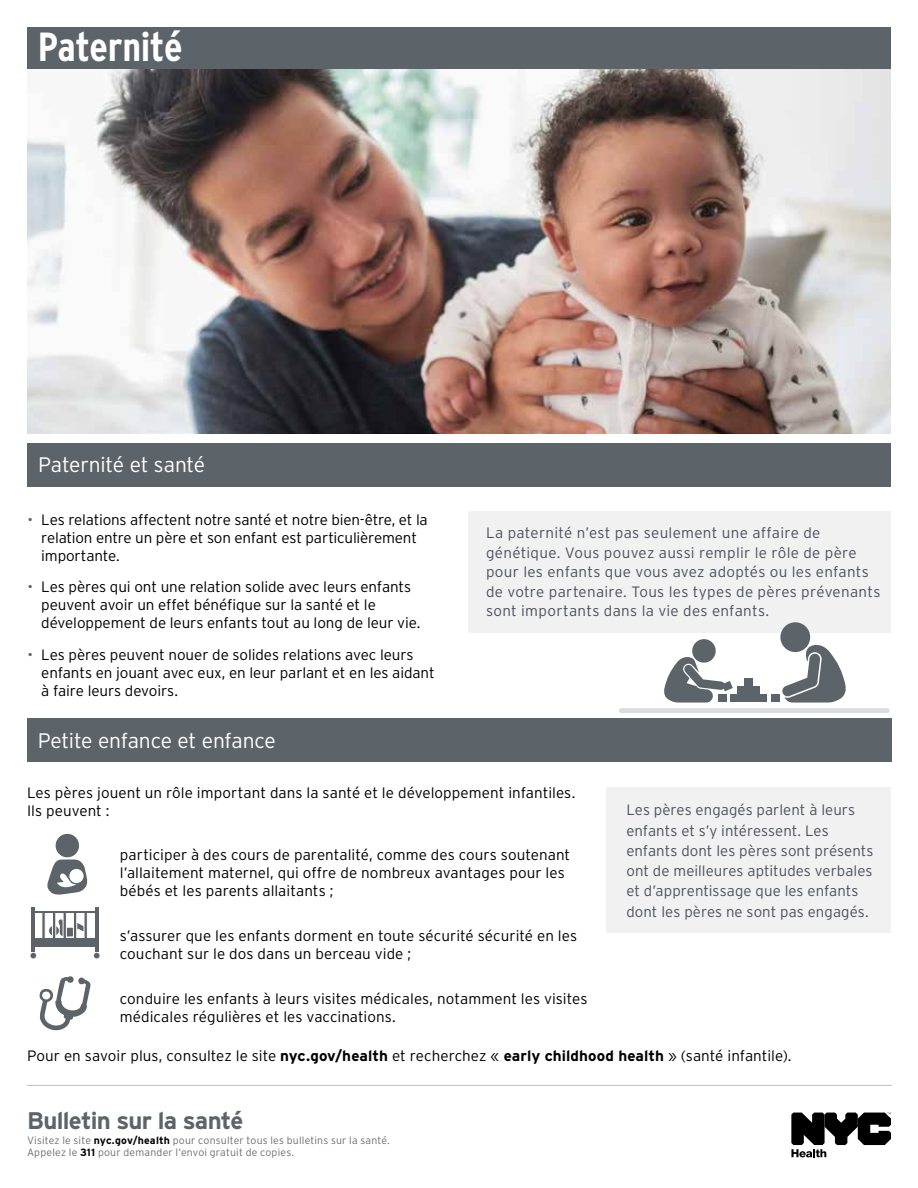
<style>
.page{position:relative;width:918px;height:1188px;background:#fff}
.page>*{position:absolute;margin:0;border:0;box-sizing:border-box;transform-origin:0 0}
.t1{font:700 condensed 40.65px "Interstate";letter-spacing:-.01em;color:#fff}
.t2{font:700 24px "Interstate";letter-spacing:-.03em;color:#5d6469}
.t3{font:300 21px "Interstate";letter-spacing:-.01em;color:#fff}
.t4{font:300 15px/18px "Interstate";color:#000}
.t5{font:300 15px/20.2px "Interstate";letter-spacing:.01em;color:#4c515b}
.t6{font:300 10.5px/12.6px "Interstate";letter-spacing:.02em;color:#6d6e71}
.s1{color:#5d6469}
.s2{font-weight:700}
.s3{font-weight:700;color:#000}
</style>
<div class="page">
<div style="left:27px;top:27px;width:864px;height:47px;background:#5d6469"></div>
<svg style="left:791px;top:1113px;width:100px;height:44px"></svg>
<div style="left:27px;top:443px;width:864px;height:43px;background:#5d6469"></div>
<div style="left:28px;top:718px;width:864px;height:44px;background:#5d6469"></div>
<hr style="left:27px;top:1085px;width:865px;height:1px;background:#bcbec0">
<div style="left:469px;top:512px;width:422px;height:121px;background:#f1f1f2"></div>
<div style="left:607px;top:787px;width:284px;height:146px;background:#f1f1f2"></div>
<img style="left:27px;top:70px;width:864px;height:363px">
<svg style="left:42px;top:913px;width:3px;height:25px"></svg>
<hr style="left:32px;top:907px;width:3px;height:44px;background:#5d6469">
<hr style="left:95px;top:907px;width:3px;height:44px;background:#5d6469">
<svg style="left:49px;top:926px;width:10px;height:10px"></svg>
<svg style="left:58px;top:919px;width:26px;height:18px"></svg>
<svg style="left:30px;top:953px;width:6px;height:6px"></svg>
<svg style="left:94px;top:953px;width:6px;height:6px"></svg>
<svg style="left:52px;top:913px;width:4px;height:25px"></svg>
<svg style="left:63px;top:913px;width:4px;height:25px"></svg>
<svg style="left:73px;top:913px;width:4px;height:25px"></svg>
<svg style="left:84px;top:913px;width:3px;height:25px"></svg>
<hr style="left:33px;top:911px;width:65px;height:2px;background:#5d6469">
<div style="left:34px;top:938px;width:62px;height:9px;background:#5d6469"></div>
<div style="left:56px;top:834px;width:23px;height:23px;background:#5d6469;border-radius:50%"></div>
<svg style="left:47px;top:859px;width:41px;height:36px"></svg>
<svg style="left:39px;top:976px;width:52px;height:55px"></svg>
<svg style="left:779px;top:622px;width:67px;height:81px"></svg>
<div style="left:619px;top:708px;width:271px;height:5px;background:#dcddde;border-radius:2px"></div>
<div style="left:730px;top:694px;width:37px;height:7px;background:#5d6469"></div>
<div style="left:737px;top:686px;width:23px;height:8px;background:#5d6469"></div>
<div style="left:744px;top:679px;width:9px;height:7px;background:#5d6469"></div>
<svg style="left:664px;top:639px;width:69px;height:64px"></svg>
<div style="left:771px;top:694px;width:9px;height:7px;background:#5d6469"></div>
<h1 class="t1" style="left:38px;top:24px;width:146px">Paternité</h1>
<h3 class="t3" style="left:38px;top:453px;width:168px">Paternité et santé</h3>
<p class="t4" style="left:41px;top:511px;width:388px;text-indent:-14px"><span class="s1">•</span> Les relations affectent notre santé et notre bien-être, et la relation entre un père et son enfant est particulièrement importante.</p>
<p class="t4" style="left:41px;top:578px;width:381px;text-indent:-14px"><span class="s1">•</span> Les pères qui ont une relation solide avec leurs enfants peuvent avoir un effet bénéfique sur la santé et le développement de leurs enfants tout au long de leur vie.</p>
<p class="t4" style="left:41px;top:646px;width:395px;text-indent:-14px"><span class="s1">•</span> Les pères peuvent nouer de solides relations avec leurs enfants en jouant avec eux, en leur parlant et en les aidant à faire leurs devoirs.</p>
<p class="t5" style="left:486px;top:523px;width:396px;line-height:19.5px">La paternité n’est pas seulement une affaire de génétique. Vous pouvez aussi remplir le rôle de père pour les enfants que vous avez adoptés ou les enfants de votre partenaire. Tous les types de pères prévenants sont importants dans la vie des enfants.</p>
<h3 class="t3" style="left:38px;top:729px;width:240px">Petite enfance et enfance</h3>
<p class="t4" style="left:27px;top:783px;width:550px">Les pères jouent un rôle important dans la santé et le développement infantiles.<br>Ils peuvent :</p>
<p class="t4" style="left:120px;top:845px;width:452px">participer à des cours de parentalité, comme des cours soutenant l’allaitement maternel, qui offre de nombreux avantages pour les bébés et les parents allaitants ;</p>
<p class="t4" style="left:120px;top:926px;width:459px">s’assurer que les enfants dorment en toute sécurité sécurité en les couchant sur le dos dans un berceau vide ;</p>
<p class="t4" style="left:120px;top:989px;width:469px">conduire les enfants à leurs visites médicales, notamment les visites médicales régulières et les vaccinations.</p>
<p class="t5" style="left:626px;top:800px;width:249px">Les pères engagés parlent à leurs enfants et s’y intéressent. Les enfants dont les pères sont présents ont de meilleures aptitudes verbales et d’apprentissage que les enfants dont les pères ne sont pas engagés.</p>
<p class="t4" style="left:27px;top:1047px;width:766px">Pour en savoir plus, consultez le site <span class="s2">nyc.gov/health</span> et recherchez « <span class="s2">early childhood health</span> » (santé infantile).</p>
<h2 class="t2" style="left:27px;top:1106px;width:218px">Bulletin sur la santé</h2>
<p class="t6" style="left:27px;top:1134px;width:364px">Visitez le site <span class="s3">nyc.gov/health</span> pour consulter tous les bulletins sur la santé.<br>Appelez le <span class="s3">311</span> pour demander l’envoi gratuit de copies.</p>
</div>
